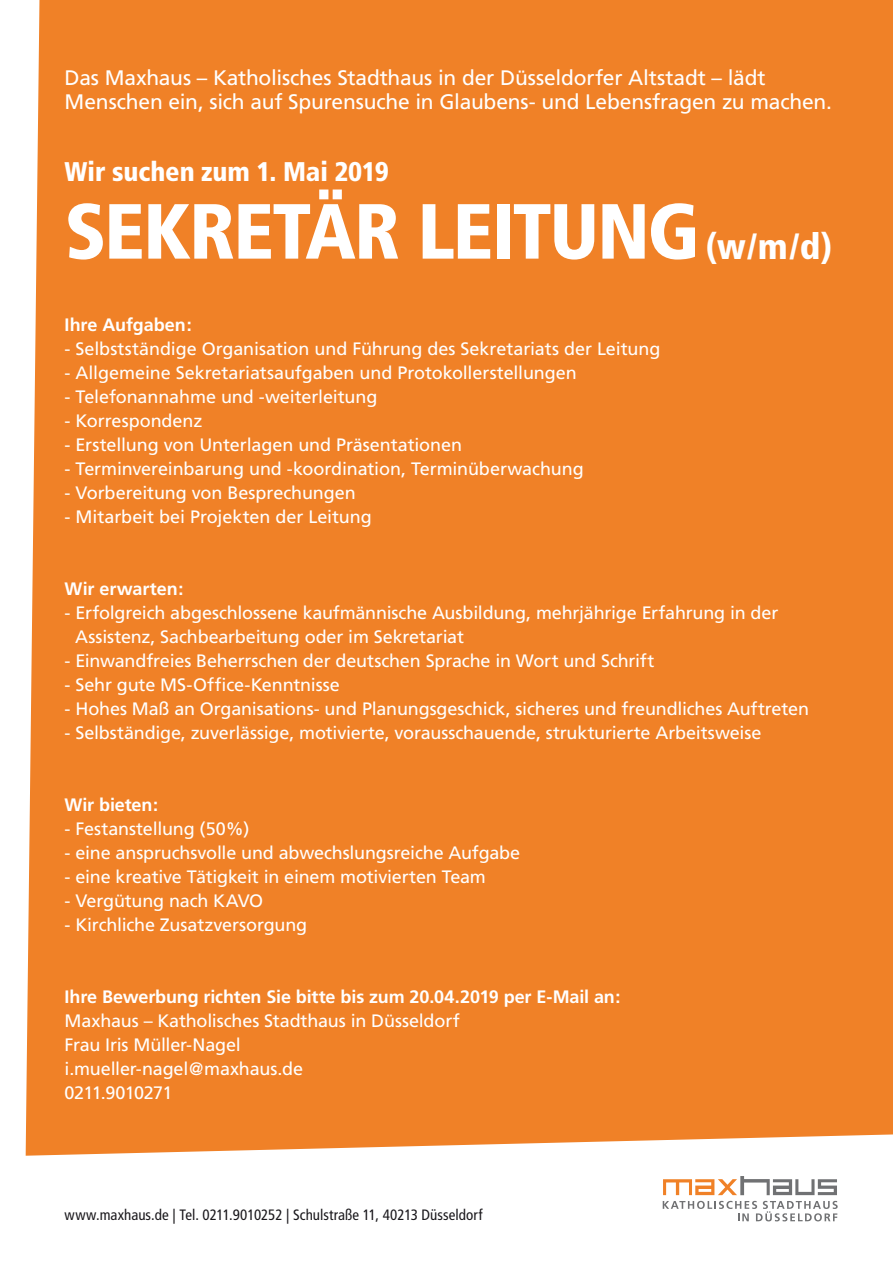
<style>
.page{position:relative;width:893px;height:1263px;background:#fff}
.page>*{position:absolute;margin:0;border:0;box-sizing:border-box;transform-origin:0 0}
.t1{font:900 condensed 78px "Frutiger";letter-spacing:-.025em;color:#fff}
.t2{font:900 condensed 27px "Frutiger";letter-spacing:-.005em;color:#fff}
.t3{font:21px/24px "Frutiger";letter-spacing:-.01em;color:#fff}
.t4{font:18px/24px "Frutiger";letter-spacing:-.01em;color:#fff}
.t5{font:700 18px "Frutiger CE";letter-spacing:-.005em;color:#fff}
.t6{font:700 18px "Frutiger";letter-spacing:-.005em;color:#fff}
.t7{font:condensed 15px "Frutiger";letter-spacing:.005em;color:#1a181c}
.s1{font-size:36px}
</style>
<div class="page">
<div style="left:26px;top:0;width:867px;height:1156px;background:#f08127"></div>
<svg style="left:663px;top:1176px;width:174px;height:19px"></svg>
<svg style="left:663px;top:1201px;width:175px;height:20px"></svg>
<p class="t3" style="left:65px;top:65px;width:769px">Das Maxhaus – Katholisches Stadthaus in der Düsseldorfer Altstadt – lädt<br>Menschen ein, sich auf Spurensuche in Glaubens- und Lebensfragen zu machen.</p>
<h2 class="t2" style="left:65px;top:155px;width:326px">Wir suchen zum 1. Mai 2019</h2>
<h1 class="t1" style="left:65px;top:185px;width:769px">SEKRETÄR LEITUNG <span class="s1">(w/m/d)</span></h1>
<p class="t6" style="left:65px;top:314px;width:129px">Ihre Aufgaben:</p>
<p class="t4" style="left:65px;top:336px;width:597px">- Selbstständige Organisation und Führung des Sekretariats der Leitung</p>
<p class="t4" style="left:65px;top:360px;width:514px">- Allgemeine Sekretariatsaufgaben und Protokollerstellungen</p>
<p class="t4" style="left:65px;top:384px;width:314px">- Telefonannahme und -weiterleitung</p>
<p class="t4" style="left:65px;top:408px;width:139px">- Korrespondenz</p>
<p class="t4" style="left:65px;top:432px;width:399px">- Erstellung von Unterlagen und Präsentationen</p>
<p class="t4" style="left:65px;top:456px;width:521px">- Terminvereinbarung und -koordination, Terminüberwachung</p>
<p class="t4" style="left:65px;top:480px;width:293px">- Vorbereitung von Besprechungen</p>
<p class="t4" style="left:65px;top:504px;width:309px">- Mitarbeit bei Projekten der Leitung</p>
<p class="t6" style="left:65px;top:578px;width:120px">Wir erwarten:</p>
<p class="t4" style="left:75px;top:600px;width:705px;text-indent:-11px">- Erfolgreich abgeschlossene kaufmännische Ausbildung, mehrjährige Erfahrung in der<br>Assistenz, Sachbearbeitung oder im Sekretariat</p>
<p class="t4" style="left:65px;top:648px;width:591px">- Einwandfreies Beherrschen der deutschen Sprache in Wort und Schrift</p>
<p class="t4" style="left:65px;top:672px;width:277px">- Sehr gute MS-Office-Kenntnisse</p>
<p class="t4" style="left:65px;top:696px;width:746px">- Hohes Maß an Organisations- und Planungsgeschick, sicheres und freundliches Auftreten</p>
<p class="t4" style="left:65px;top:720px;width:698px">- Selbständige, zuverlässige, motivierte, vorausschauende, strukturierte Arbeitsweise</p>
<p class="t6" style="left:65px;top:794px;width:95px">Wir bieten:</p>
<p class="t4" style="left:65px;top:816px;width:186px">- Festanstellung (50%)</p>
<p class="t4" style="left:65px;top:840px;width:457px">- eine anspruchsvolle und abwechslungsreiche Aufgabe</p>
<p class="t4" style="left:65px;top:864px;width:423px">- eine kreative Tätigkeit in einem motivierten Team</p>
<p class="t4" style="left:65px;top:888px;width:200px">- Vergütung nach KAVO</p>
<p class="t4" style="left:65px;top:912px;width:244px">- Kirchliche Zusatzversorgung</p>
<p class="t5" style="left:65px;top:985px;width:557px">Ihre Bewerbung richten Sie bitte bis zum 20.04.2019 per E-Mail an:</p>
<p class="t4" style="left:65px;top:1008px;width:397px">Maxhaus – Katholisches Stadthaus in Düsseldorf<br>Frau Iris Müller-Nagel i.mueller-nagel@maxhaus.de<br>0211.9010271</p>
<p class="t7" style="left:65px;top:1206px;width:419px">www.maxhaus.de | Tel. 0211.9010252 | Schulstraße 11, 40213 Düsseldorf</p>
</div>
